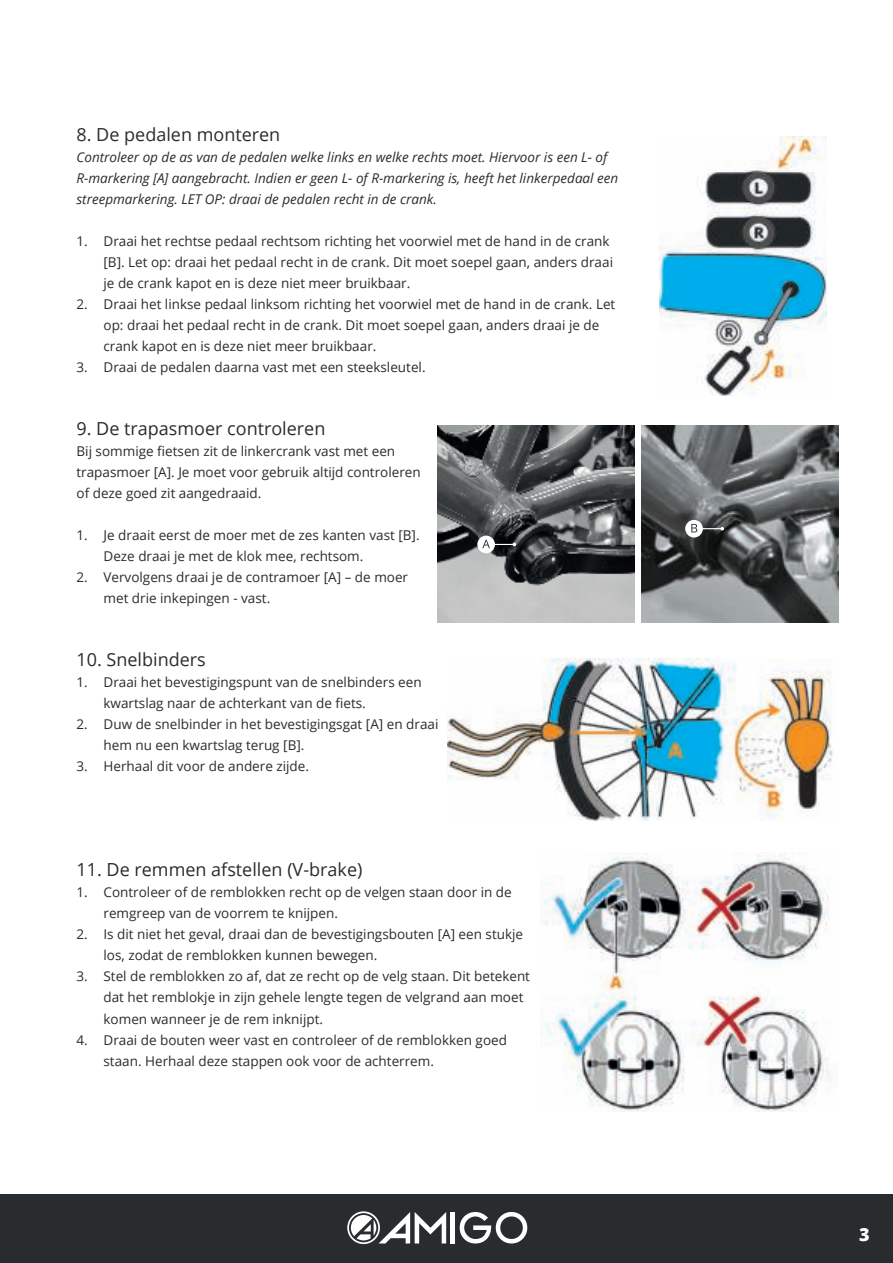
<style>
.page{position:relative;width:893px;height:1263px;background:#fff}
.page>*{position:absolute;margin:0;border:0;box-sizing:border-box;transform-origin:0 0}
.t1{font:18px "Open Sans";color:#292c2f}
.t2{font:800 18px "Open Sans";color:#fff}
.t3{font:13.5px/21px "Open Sans";color:#292c2f}
.t4{font:italic 13.5px/21px "Open Sans";color:#292c2f}
</style>
<div class="page">
<div style="left:0;top:1194px;width:893px;height:69px;background:#292c2f"></div>
<hr style="left:451px;top:1212px;width:4px;height:31px;background:#fff">
<svg style="left:460px;top:1212px;width:67px;height:31px"></svg>
<svg style="left:347px;top:1211px;width:99px;height:33px"></svg>
<img style="left:659px;top:136px;width:167px;height:259px">
<img style="left:447px;top:659px;width:386px;height:161px">
<img style="left:437px;top:425px;width:197px;height:197px">
<img style="left:641px;top:425px;width:197px;height:197px">
<div style="left:477px;top:536px;width:18px;height:17px;background:#fff;border-radius:50%"></div>
<hr style="left:484px;top:544px;width:30px;height:1px;background:#fff">
<svg style="left:482px;top:540px;width:8px;height:8px"></svg>
<div style="left:685px;top:520px;width:18px;height:17px;background:#fff;border-radius:50%"></div>
<hr style="left:692px;top:528px;width:30px;height:1px;background:#fff">
<svg style="left:691px;top:524px;width:6px;height:8px"></svg>
<img style="left:541px;top:853px;width:289px;height:258px">
<h1 class="t1" style="left:77px;top:122px;width:205px">8. De pedalen monteren</h1>
<p class="t4" style="left:77px;top:147px;width:543px">Controleer op de as van de pedalen welke links en welke rechts moet. Hiervoor is een L- of<br>R-markering [A] aangebracht. Indien er geen L- of R-markering is, heeft het linkerpedaal een streepmarkering. LET OP: draai de pedalen recht in de crank.</p>
<p class="t3" style="left:104px;top:232px;width:511px;text-indent:-27px">1. Draai het rechtse pedaal rechtsom richting het voorwiel met de hand in de crank [B]. Let op: draai het pedaal recht in de crank. Dit moet soepel gaan, anders draai je de crank kapot en is deze niet meer bruikbaar.</p>
<p class="t3" style="left:104px;top:295px;width:513px;text-indent:-27px">2. Draai het linkse pedaal linksom richting het voorwiel met de hand in de crank. Let op: draai het pedaal recht in de crank. Dit moet soepel gaan, anders draai je de crank kapot en is deze niet meer bruikbaar.</p>
<p class="t3" style="left:77px;top:358px;width:351px">3. Draai de pedalen daarna vast met een steeksleutel.</p>
<h1 class="t1" style="left:77px;top:416px;width:250px">9. De trapasmoer controleren</h1>
<p class="t3" style="left:77px;top:441px;width:346px">Bij sommige fietsen zit de linkercrank vast met een trapasmoer [A]. Je moet voor gebruik altijd controleren of deze goed zit aangedraaid.</p>
<p class="t3" style="left:104px;top:526px;width:318px;text-indent:-27px">1. Je draait eerst de moer met de zes kanten vast [B].<br>Deze draai je met de klok mee, rechtsom.</p>
<p class="t3" style="left:104px;top:568px;width:306px;text-indent:-27px">2. Vervolgens draai je de contramoer [A] – de moer met drie inkepingen - vast.</p>
<h1 class="t1" style="left:77px;top:653px;width:131px">10. Snelbinders</h1>
<p class="t3" style="left:104px;top:673px;width:320px;text-indent:-27px">1. Draai het bevestigingspunt van de snelbinders een kwartslag naar de achterkant van de fiets.</p>
<p class="t3" style="left:104px;top:715px;width:336px;text-indent:-27px">2. Duw de snelbinder in het bevestigingsgat [A] en draai hem nu een kwartslag terug [B].</p>
<p class="t3" style="left:77px;top:757px;width:234px">3. Herhaal dit voor de andere zijde.</p>
<h1 class="t1" style="left:77px;top:857px;width:287px">11. De remmen afstellen (V-brake)</h1>
<p class="t3" style="left:104px;top:883px;width:410px;text-indent:-27px">1. Controleer of de remblokken recht op de velgen staan door in de remgreep van de voorrem te knijpen.</p>
<p class="t3" style="left:104px;top:925px;width:421px;text-indent:-27px">2. Is dit niet het geval, draai dan de bevestigingsbouten [A] een stukje los, zodat de remblokken kunnen bewegen.</p>
<p class="t3" style="left:104px;top:967px;width:428px;text-indent:-27px">3. Stel de remblokken zo af, dat ze recht op de velg staan. Dit betekent dat het remblokje in zijn gehele lengte tegen de velgrand aan moet komen wanneer je de rem inknijpt.</p>
<p class="t3" style="left:104px;top:1030px;width:405px;text-indent:-27px">4. Draai de bouten weer vast en controleer of de remblokken goed staan. Herhaal deze stappen ook voor de achterrem.</p>
<h1 class="t2" style="left:859px;top:1224px;width:12px">23</h1>
</div>
